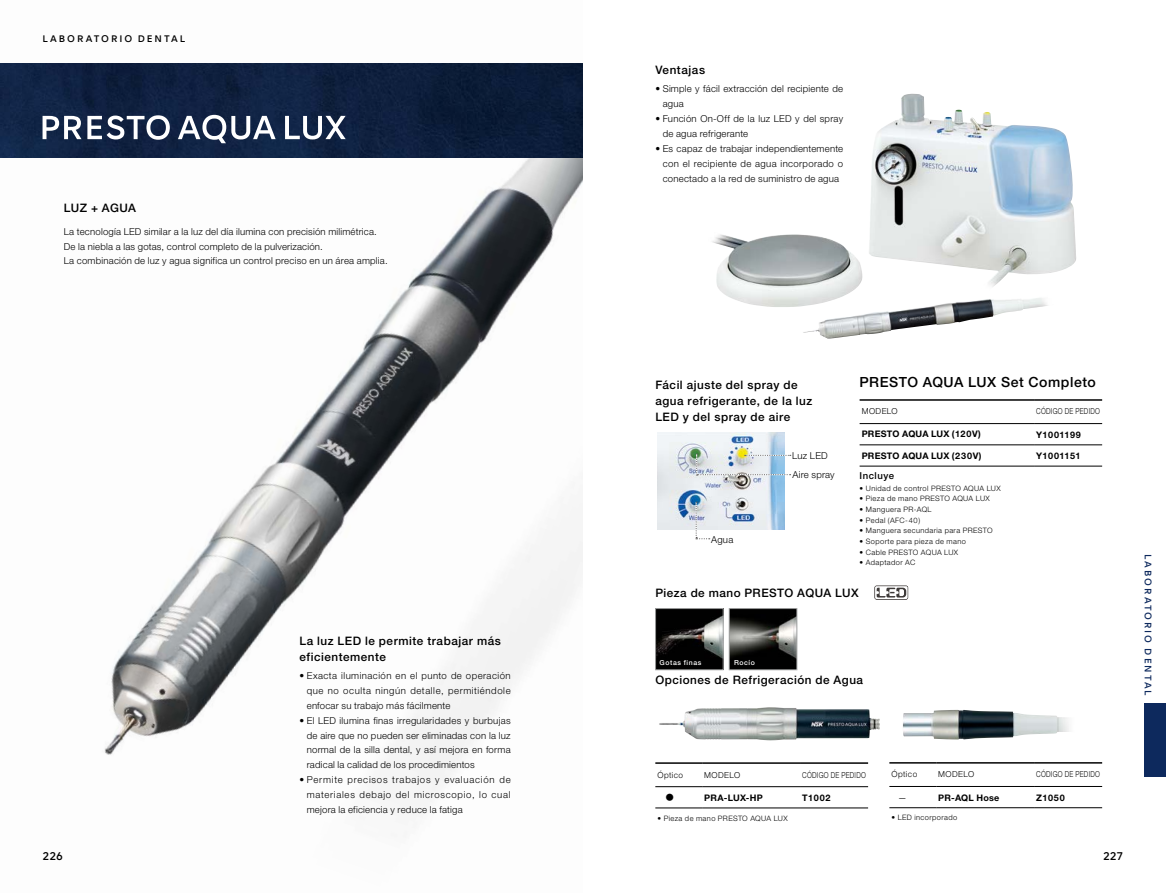
<style>
.page{position:relative;width:1166px;height:893px;background:#fff}
.page>*{position:absolute;margin:0;border:0;box-sizing:border-box;transform-origin:0 0}
.t1{font:500 14.1px "Helvetica Neue";letter-spacing:.04em;color:#000}
.t2{font:500 11.7px/15.9px "Helvetica Neue";letter-spacing:.045em;color:#000}
.t3{font:500 10.65px "NSKTSRE";color:#000}
.t4{font:300 9.6px/14.9px "Helvetica Neue";letter-spacing:.02em;color:#000}
.t5{font:500 9.6px "Helvetica Neue";letter-spacing:.05em;color:#000}
.t6{font:700 9px "Helvetica Neue";letter-spacing:.03em;color:#000}
.t7{font:500 9px "NSKTSRE";letter-spacing:.21em;color:#000}
.t8{font:500 9px "NSKTSRE";letter-spacing:.21em;color:#0d295d}
.t9{font:700 9px "Helvetica Neue";letter-spacing:.05em;color:#000}
.t10{font:300 9px "NSKTSRE";color:#000}
.t11{font:300 8.25px "Helvetica Neue";letter-spacing:.045em;color:#000;scale:.79 1}
.t12{font:300 8.25px "Helvetica Neue";letter-spacing:.045em;color:#000}
.t13{font:300 7.5px "Helvetica Neue";letter-spacing:.055em;color:#000}
.t14{font:500 6.9px "Helvetica Neue";letter-spacing:.085em;color:#fff}
.s1{font-family:"NSKTSRE";font-weight:300;font-size:23.85px}
</style>
<div class="page">
<img style="left:0;top:63px;width:583px;height:728px">
<img style="left:0;top:64px;width:583px;height:93px">
<svg style="left:43px;top:116px;width:38px;height:23px"></svg>
<svg style="left:87px;top:115px;width:83px;height:25px"></svg>
<svg style="left:178px;top:115px;width:97px;height:28px"></svg>
<svg style="left:285px;top:116px;width:60px;height:23px"></svg>
<hr style="left:859px;top:399px;width:174px;height:2px;background:#000">
<hr style="left:1033px;top:399px;width:68px;height:2px;background:#000">
<hr style="left:859px;top:423px;width:174px;height:1px;background:#000">
<hr style="left:1033px;top:423px;width:68px;height:1px;background:#000">
<hr style="left:859px;top:445px;width:174px;height:1px;background:#000">
<hr style="left:1033px;top:445px;width:68px;height:1px;background:#000">
<hr style="left:859px;top:466px;width:174px;height:1px;background:#000">
<hr style="left:1033px;top:466px;width:68px;height:1px;background:#000">
<hr style="left:655px;top:762px;width:47px;height:2px;background:#000">
<hr style="left:702px;top:762px;width:97px;height:2px;background:#000">
<hr style="left:799px;top:762px;width:68px;height:2px;background:#000">
<hr style="left:655px;top:786px;width:47px;height:1px;background:#000">
<hr style="left:702px;top:786px;width:97px;height:1px;background:#000">
<hr style="left:799px;top:786px;width:68px;height:1px;background:#000">
<hr style="left:655px;top:808px;width:47px;height:1px;background:#000">
<hr style="left:702px;top:808px;width:97px;height:1px;background:#000">
<hr style="left:799px;top:808px;width:68px;height:1px;background:#000">
<hr style="left:889px;top:762px;width:46px;height:2px;background:#000">
<hr style="left:935px;top:762px;width:98px;height:2px;background:#000">
<hr style="left:1033px;top:762px;width:68px;height:2px;background:#000">
<hr style="left:889px;top:786px;width:46px;height:1px;background:#000">
<hr style="left:935px;top:786px;width:98px;height:1px;background:#000">
<hr style="left:1033px;top:786px;width:68px;height:1px;background:#000">
<hr style="left:889px;top:807px;width:46px;height:1px;background:#000">
<hr style="left:935px;top:807px;width:98px;height:1px;background:#000">
<hr style="left:1033px;top:807px;width:68px;height:1px;background:#000">
<div style="left:1144px;top:704px;width:21px;height:73px;background:#0d295d"></div>
<img style="left:903px;top:710px;width:166px;height:29px">
<img style="left:730px;top:610px;width:64px;height:58px">
<div style="left:728px;top:608px;width:68px;height:62px;border:1px solid #9fa0a0"></div>
<img style="left:657px;top:610px;width:64px;height:58px">
<div style="left:655px;top:608px;width:68px;height:62px;border:1px solid #9fa0a0"></div>
<img style="left:657px;top:432px;width:127px;height:97px">
<svg style="left:874px;top:586px;width:33px;height:13px"></svg>
<svg style="left:876px;top:588px;width:29px;height:9px"></svg>
<svg style="left:696px;top:453px;width:94px;height:22px;background:#cfdade"></svg>
<svg style="left:695px;top:502px;width:14px;height:37px"></svg>
<img style="left:869px;top:94px;width:206px;height:193px">
<img style="left:712px;top:234px;width:150px;height:73px">
<img style="left:802px;top:288px;width:225px;height:51px">
<img style="left:659px;top:708px;width:220px;height:32px">
<p class="t7" style="left:43px;top:33px;width:144px">LABORATORIO DENTAL</p>
<p class="t2" style="left:64px;top:200px;width:74px">LUZ + AGUA</p>
<p class="t4" style="left:64px;top:224px;width:325px">La tecnología LED similar a la luz del día ilumina con precisión milimétrica.<br>De la niebla a las gotas, control completo de la pulverización.<br>La combinación de luz y agua significa un control preciso en un área amplia.</p>
<p class="t3" style="left:43px;top:849px;width:22px">226</p>
<p class="t2" style="left:299px;top:632px;width:203px">La luz LED le permite trabajar más eficientemente</p>
<p class="t4" style="left:307px;top:668px;width:205px;text-align:justify;text-indent:-7px">• Exacta iluminación en el punto de operación que no oculta ningún detalle, permitiéndole enfocar su trabajo más fácilmente</p>
<p class="t4" style="left:307px;top:713px;width:205px;text-align:justify;text-indent:-7px">• El LED ilumina finas irregularidades y burbujas de aire que no pueden ser eliminadas con la luz normal de la silla dental, y así mejora en forma radical la calidad de los procedimientos</p>
<p class="t4" style="left:307px;top:772px;width:205px;text-align:justify;text-indent:-7px">• Permite precisos trabajos y evaluación de materiales debajo del microscopio, lo cual mejora la eficiencia y reduce la fatiga</p>
<p class="t2" style="left:655px;top:62px;width:51px">Ventajas</p>
<p class="t4" style="left:662px;top:81px;width:182px;text-indent:-7px">• Simple y fácil extracción del recipiente de agua</p>
<p class="t4" style="left:662px;top:111px;width:182px;text-indent:-7px">• Función On-Off de la luz LED y del spray de agua refrigerante</p>
<p class="t4" style="left:662px;top:141px;width:182px;text-align:justify;text-indent:-7px">• Es capaz de trabajar independientemente con el recipiente de agua incorporado o conectado a la red de suministro de agua</p>
<p class="t2" style="left:655px;top:377px;width:158px">Fácil ajuste del spray de agua refrigerante, de la luz<br>LED y del spray de aire</p>
<p class="t4" style="left:711px;top:532px;width:24px">Agua</p>
<p class="t4" style="left:792px;top:445px;width:44px;line-height:19.8px">Luz LED<br>Aire spray</p>
<h1 class="t1" style="left:859px;top:373px;width:237px">PRESTO AQUA LUX Set Completo</h1>
<p class="t12" style="left:861px;top:406px;width:37px">MODELO</p>
<p class="t11" style="left:1035px;top:406px;width:82px">CÓDIGO DE PEDIDO</p>
<p class="t6" style="left:861px;top:429px;width:121px">PRESTO AQUA LUX (120V)</p>
<p class="t9" style="left:1035px;top:429px;width:46px">Y1001199</p>
<p class="t6" style="left:861px;top:450px;width:121px">PRESTO AQUA LUX (230V)</p>
<p class="t6" style="left:1035px;top:450px;width:46px">Y1001151</p>
<p class="t5" style="left:859px;top:470px;width:36px">Incluye</p>
<p class="t13" style="left:859px;top:483px;width:143px">• Unidad de control PRESTO AQUA LUX</p>
<p class="t13" style="left:859px;top:494px;width:132px">• Pieza de mano PRESTO AQUA LUX</p>
<p class="t13" style="left:859px;top:505px;width:74px">• Manguera PR-AQL</p>
<p class="t13" style="left:859px;top:515px;width:62px">• Pedal (AFC-40)</p>
<p class="t13" style="left:859px;top:526px;width:134px">• Manguera secundaria para PRESTO</p>
<p class="t13" style="left:859px;top:537px;width:108px">• Soporte para pieza de mano</p>
<p class="t13" style="left:859px;top:547px;width:100px">• Cable PRESTO AQUA LUX</p>
<p class="t13" style="left:859px;top:558px;width:57px">• Adaptador AC</p>
<p class="t2" style="left:655px;top:584px;width:205px">Pieza de mano PRESTO AQUA LUX</p>
<p class="t14" style="left:659px;top:658px;width:43px">Gotas finas</p>
<p class="t14" style="left:733px;top:658px;width:22px">Rocío</p>
<p class="t2" style="left:655px;top:672px;width:209px">Opciones de Refrigeración de Agua</p>
<p class="t8" style="left:1153px;top:554px;width:144px;rotate:90deg">LABORATORIO DENTAL</p>
<p class="t12" style="left:657px;top:770px;width:27px">Óptico</p>
<p class="t12" style="left:704px;top:770px;width:37px">MODELO</p>
<p class="t11" style="left:801px;top:770px;width:82px">CÓDIGO DE PEDIDO</p>
<p class="t6" style="left:663px;top:792px;width:101px"><span class="s1">•</span> PRA-LUX-HP</p>
<p class="t6" style="left:802px;top:792px;width:30px">T1002</p>
<p class="t13" style="left:657px;top:813px;width:132px">• Pieza de mano PRESTO AQUA LUX</p>
<p class="t12" style="left:891px;top:769px;width:27px">Óptico</p>
<p class="t12" style="left:938px;top:769px;width:37px">MODELO</p>
<p class="t11" style="left:1035px;top:769px;width:82px">CÓDIGO DE PEDIDO</p>
<p class="t10" style="left:898px;top:791px;width:9px">—</p>
<p class="t6" style="left:938px;top:792px;width:63px">PR-AQL Hose</p>
<p class="t6" style="left:1035px;top:792px;width:30px">Z1050</p>
<p class="t13" style="left:891px;top:813px;width:67px">• LED incorporado</p>
<p class="t3" style="left:1102px;top:849px;width:22px">227</p>
</div>
